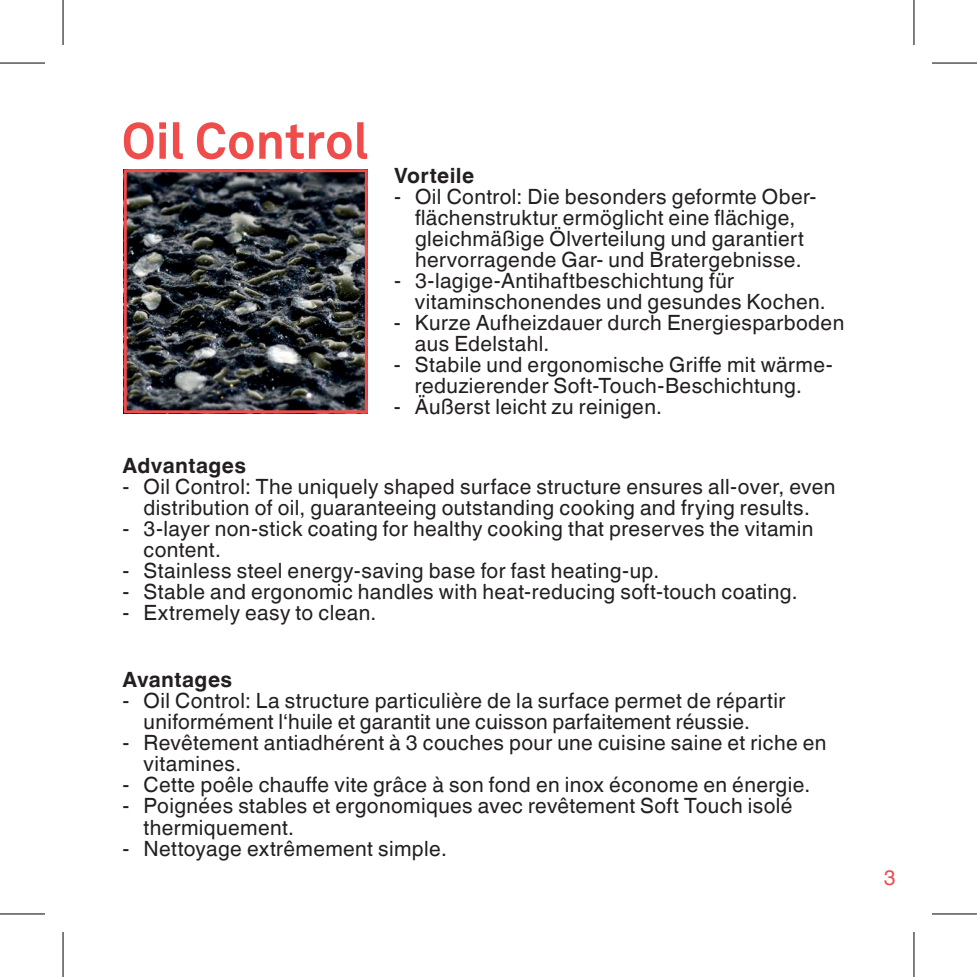
<style>
.page{position:relative;width:977px;height:977px;background:#fff}
.page>*{position:absolute;margin:0;border:0;box-sizing:border-box;transform-origin:0 0}
.t1{font:700 50.4px "Akkurat Pro";letter-spacing:-.005em;color:#ef4d4b}
.t2{font:21px/21px "Helvetica World";letter-spacing:.02em;color:#231f20}
.t3{font:700 21px "Helvetica World";letter-spacing:.02em;color:#231f20}
.t4{font:21px "Helvetica World";color:#ef4d4b}
</style>
<div class="page">
<img style="left:128px;top:173px;width:236px;height:236px">
<div style="left:124px;top:169px;width:244px;height:244px;border:3px solid #ef4d4b"></div>
<hr style="left:0;top:62px;width:45px;height:2px;background:#000">
<hr style="left:931px;top:62px;width:45px;height:2px;background:#000">
<hr style="left:0;top:913px;width:45px;height:1px;background:#000">
<hr style="left:931px;top:913px;width:45px;height:1px;background:#000">
<hr style="left:62px;top:0;width:2px;height:45px;background:#000">
<hr style="left:62px;top:931px;width:2px;height:45px;background:#000">
<hr style="left:913px;top:0;width:1px;height:45px;background:#000">
<hr style="left:913px;top:931px;width:1px;height:45px;background:#000">
<h1 class="t1" style="left:122px;top:110px;width:248px">Oil Control</h1>
<p class="t3" style="left:394px;top:163px;width:82px">Vorteile</p>
<p class="t2" style="left:394px;top:186px;width:424px;text-align:center">- Oil Control: Die besonders geformte Ober&shy;flächenstruktur ermöglicht eine flächige, gleichmäßige Ölverteilung und garantiert hervorragende Gar- und Bratergebnisse.</p>
<p class="t2" style="left:415px;top:270px;width:412px;text-indent:-21px">- 3-lagige-Antihaftbeschichtung für vitaminschonendes und gesundes Kochen.</p>
<p class="t2" style="left:415px;top:312px;width:431px;text-indent:-21px">- Kurze Aufheizdauer durch Energiesparboden aus Edelstahl.</p>
<p class="t2" style="left:394px;top:354px;width:440px;text-align:center">- Stabile und ergonomische Griffe mit wärme&shy;reduzierender Soft-Touch-Beschichtung.</p>
<p class="t2" style="left:394px;top:396px;width:269px">- Äußerst leicht zu reinigen.</p>
<p class="t3" style="left:122px;top:453px;width:125px">Advantages</p>
<p class="t2" style="left:122px;top:476px;width:714px;text-align:center">- Oil Control: The uniquely shaped surface structure ensures all-over, even distribution of oil, guaranteeing outstanding cooking and frying results.</p>
<p class="t2" style="left:143px;top:518px;width:671px;text-indent:-21px">- 3-layer non-stick coating for healthy cooking that preserves the vitamin content.</p>
<p class="t2" style="left:122px;top:560px;width:538px">- Stainless steel energy-saving base for fast heating-up.</p>
<p class="t2" style="left:122px;top:581px;width:676px">- Stable and ergonomic handles with heat-reducing soft-touch coating.</p>
<p class="t2" style="left:122px;top:602px;width:255px">- Extremely easy to clean.</p>
<p class="t3" style="left:122px;top:667px;width:111px">Avantages</p>
<p class="t2" style="left:143px;top:690px;width:643px;text-indent:-21px">- Oil Control: La structure particulière de la surface permet de répartir uniformément l‘huile et garantit une cuisson parfaitement réussie.</p>
<p class="t2" style="left:143px;top:732px;width:684px;text-indent:-21px">- Revêtement antiadhérent à 3 couches pour une cuisine saine et riche en vitamines.</p>
<p class="t2" style="left:122px;top:774px;width:689px">- Cette poêle chauffe vite grâce à son fond en inox économe en énergie.</p>
<p class="t2" style="left:143px;top:795px;width:650px;text-indent:-21px">- Poignées stables et ergonomiques avec revêtement Soft Touch isolé thermiquement.</p>
<p class="t2" style="left:122px;top:837px;width:326px">- Nettoyage extrêmement simple.</p>
<p class="t4" style="left:883px;top:865px;width:13px">3</p>
</div>
